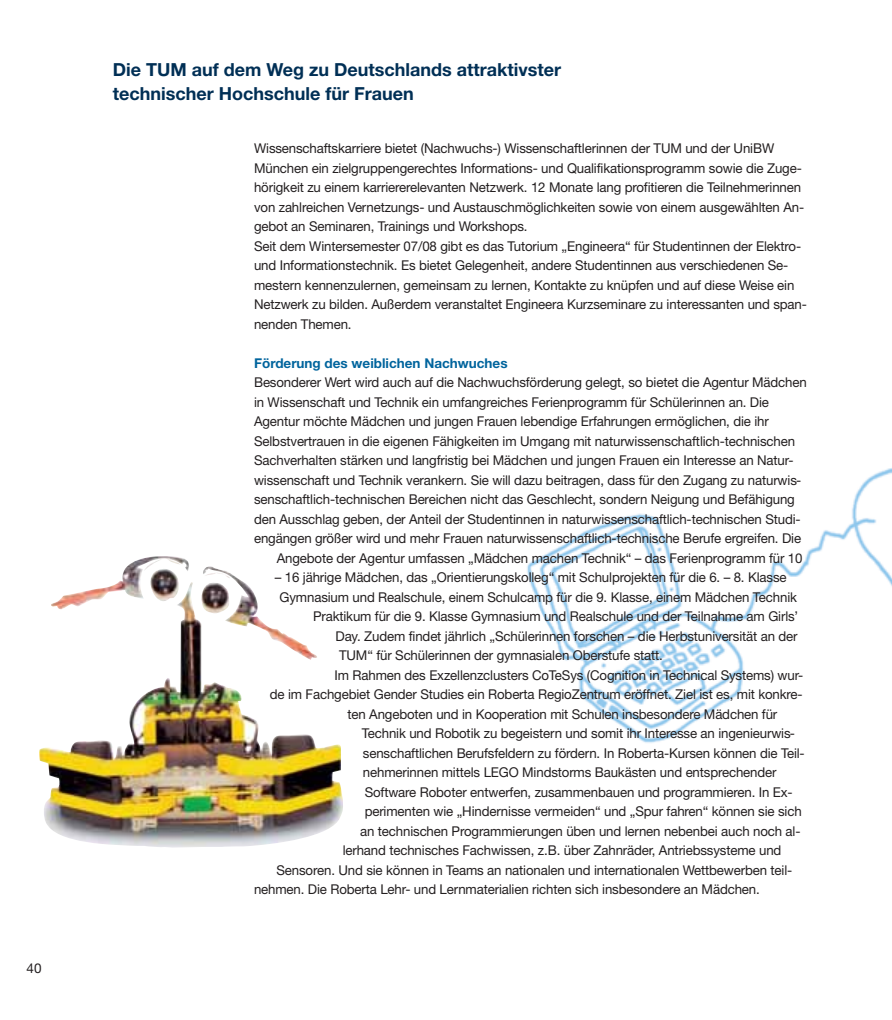
<style>
.page{position:relative;width:892px;height:1020px;background:#fff}
.page>*{position:absolute;margin:0;border:0;box-sizing:border-box;transform-origin:0 0}
.t1{font:700 18px/24px "TUM Neue Helvetica";color:#002f55}
.t2{font:13.5px/19.5px "TUM Neue Helvetica";letter-spacing:-.01em;color:#231f20}
.t3{font:700 13.5px "TUM Neue Helvetica";color:#00649d}
</style>
<div class="page">
<img style="left:527px;top:468px;width:365px;height:275px">
<img style="left:39px;top:556px;width:304px;height:291px">
<p class="t2" style="left:26px;top:959px;width:17px">40</p>
<h1 class="t1" style="left:113px;top:59px;width:450px">Die TUM auf dem Weg zu Deutschlands attraktivster technischer Hochschule für Frauen</h1>
<p class="t2" style="left:254px;top:140px;width:554px">Wissenschaftskarriere bietet (Nachwuchs-) Wissenschaftlerinnen der TUM und der UniBW München ein zielgruppengerechtes Informations- und Qualifikationsprogramm sowie die Zuge&shy;hörigkeit zu einem karriererelevanten Netzwerk. 12 Monate lang profitieren die Teilnehmerinnen von zahlreichen Vernetzungs- und Austauschmöglichkeiten sowie von einem ausgewählten An&shy;gebot an Seminaren, Trainings und Workshops.<br>Seit dem Wintersemester 07/08 gibt es das Tutorium „Engineera“ für Studentinnen der Elektro&shy;und Informationstechnik. Es bietet Gelegenheit, andere Studentinnen aus verschiedenen Se&shy;mestern kennenzulernen, gemeinsam zu lernen, Kontakte zu knüpfen und auf diese Weise ein Netzwerk zu bilden. Außerdem veranstaltet Engineera Kurzseminare zu interessanten und span&shy;nenden Themen.</p>
<p class="t3" style="left:254px;top:358px;width:255px">Förderung des weiblichen Nachwuches</p>
<p class="t2" style="left:254px;top:374px;width:554px">Besonderer Wert wird auch auf die Nachwuchsförderung gelegt, so bietet die Agentur Mädchen</p>
<p class="t2" style="left:254px;top:393px;width:516px">in Wissenschaft und Technik ein umfangreiches Ferienprogramm für Schülerinnen an. Die</p>
<p class="t2" style="left:254px;top:413px;width:516px">Agentur möchte Mädchen und jungen Frauen lebendige Erfahrungen ermöglichen, die ihr</p>
<p class="t2" style="left:254px;top:432px;width:542px">Selbstvertrauen in die eigenen Fähigkeiten im Umgang mit naturwissenschaftlich-technischen</p>
<p class="t2" style="left:254px;top:452px;width:541px">Sachverhalten stärken und langfristig bei Mädchen und jungen Frauen ein Interesse an Natur-</p>
<p class="t2" style="left:254px;top:471px;width:548px">wissenschaft und Technik verankern. Sie will dazu beitragen, dass für den Zugang zu naturwis-</p>
<p class="t2" style="left:254px;top:491px;width:542px">senschaftlich-technischen Bereichen nicht das Geschlecht, sondern Neigung und Befähigung</p>
<p class="t2" style="left:254px;top:510px;width:548px">den Ausschlag geben, der Anteil der Studentinnen in naturwissenschaftlich-technischen Studi-</p>
<p class="t2" style="left:254px;top:530px;width:548px">engängen größer wird und mehr Frauen naturwissenschaftlich-technische Berufe ergreifen. Die</p>
<p class="t2" style="left:277px;top:549px;width:527px">Angebote der Agentur umfassen „Mädchen machen Technik“ – das Ferienprogramm für 10</p>
<p class="t2" style="left:275px;top:569px;width:513px">– 16 jährige Mädchen, das „Orientierungskolleg“ mit Schulprojekten für die 6. – 8. Klasse</p>
<p class="t2" style="left:279px;top:588px;width:519px">Gymnasium und Realschule, einem Schulcamp für die 9. Klasse, einem Mädchen Technik</p>
<p class="t2" style="left:313px;top:608px;width:487px">Praktikum für die 9. Klasse Gymnasium und Realschule und der Teilnahme am Girls’</p>
<p class="t2" style="left:335px;top:627px;width:464px">Day. Zudem findet jährlich „Schülerinnen forschen – die Herbstuniversität an der</p>
<p class="t2" style="left:339px;top:647px;width:325px">TUM“ für Schülerinnen der gymnasialen Oberstufe statt.</p>
<p class="t2" style="left:334px;top:666px;width:470px">Im Rahmen des Exzellenzclusters CoTeSys (Cognition in Technical Systems) wur-</p>
<p class="t2" style="left:270px;top:686px;width:534px">de im Fachgebiet Gender Studies ein Roberta RegioZentrum eröffnet. Ziel ist es, mit konkre-</p>
<p class="t2" style="left:347px;top:705px;width:431px">ten Angeboten und in Kooperation mit Schulen insbesondere Mädchen für</p>
<p class="t2" style="left:362px;top:725px;width:434px">Technik und Robotik zu begeistern und somit ihr Interesse an ingenieurwis-</p>
<p class="t2" style="left:363px;top:744px;width:443px">senschaftlichen Berufsfeldern zu fördern. In Roberta-Kursen können die Teil-</p>
<p class="t2" style="left:363px;top:764px;width:415px">nehmerinnen mittels LEGO Mindstorms Baukästen und entsprechender</p>
<p class="t2" style="left:365px;top:783px;width:429px">Software Roboter entwerfen, zusammenbauen und programmieren. In Ex-</p>
<p class="t2" style="left:365px;top:803px;width:438px">perimenten wie „Hindernisse vermeiden“ und „Spur fahren“ können sie sich</p>
<p class="t2" style="left:360px;top:822px;width:442px">an technischen Programmierungen üben und lernen nebenbei auch noch al-</p>
<p class="t2" style="left:343px;top:842px;width:440px">lerhand technisches Fachwissen, z.B. über Zahnräder, Antriebssysteme und</p>
<p class="t2" style="left:276px;top:861px;width:517px">Sensoren. Und sie können in Teams an nationalen und internationalen Wettbewerben teil-</p>
<p class="t2" style="left:254px;top:881px;width:507px">nehmen. Die Roberta Lehr- und Lernmaterialien richten sich insbesondere an Mädchen.</p>
</div>
